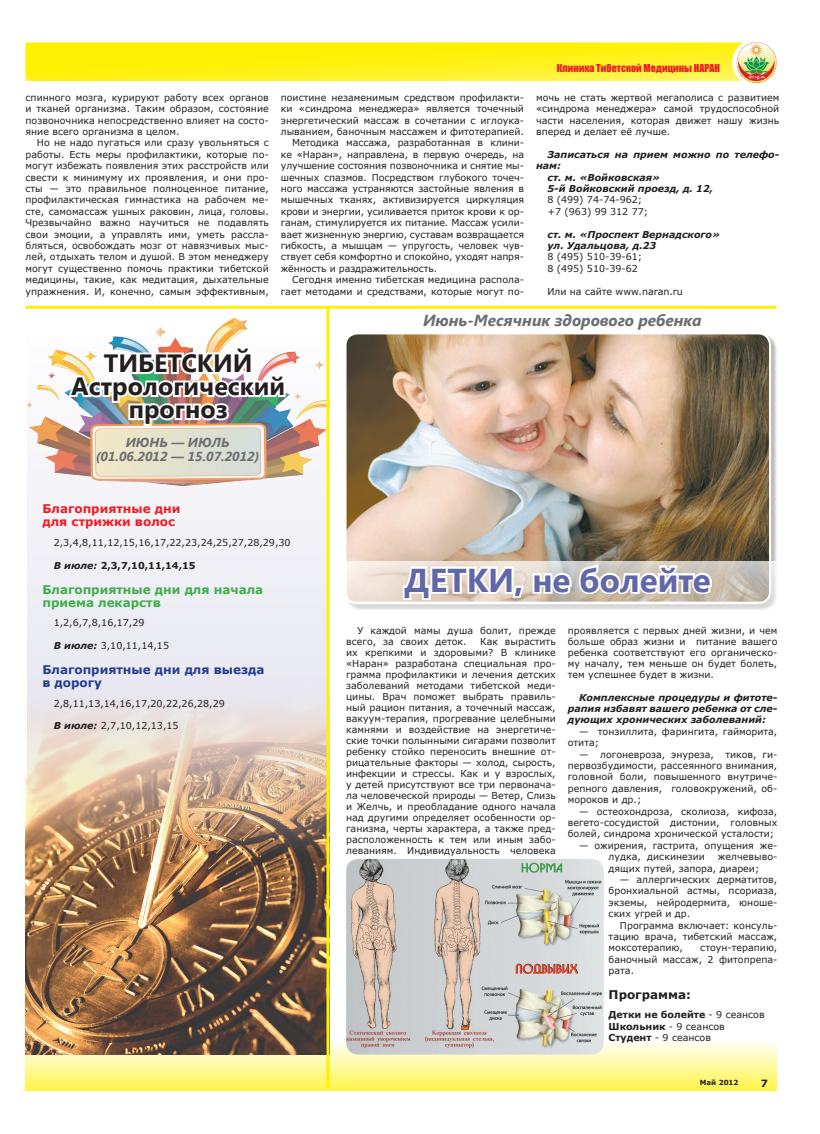
<style>
.page{position:relative;width:820px;height:1134px;background:#fff}
.page>*{position:absolute;margin:0;border:0;box-sizing:border-box;transform-origin:0 0}
.t1{font:700 33px "Segoe UI";color:#6168a7}
.t2{font:700 25px/23px "Segoe UI";color:#231f20;text-align:center}
.t3{font:italic 700 16px "Segoe UI";color:#6c6d70}
.t4{font:italic 700 13px/14px "Segoe UI";color:#6c6d70;text-align:center}
.t5{font:700 12px/13px "Verdana";color:#40ae49}
.t6{font:700 12px/13px "Verdana";color:#253f8e}
.t7{font:700 12px/13px "Verdana";color:#ee1d23}
.t8{font:700 12px "Verdana";color:#231f20}
.t9{font:10px "Impact";color:#ee1d23}
.t10{font:700 10px "Verdana";color:#231f20}
.t11{font:9.5px/11.4px "Verdana";color:#231f20;text-align:justify}
.t12{font:italic 700 9.5px/11.4px "Verdana";color:#231f20}
.t13{font:700 9.5px/11.4px "Verdana";color:#231f20}
.t14{font:700 7px "Verdana";color:#231f20}
.s1{font-style:italic}
.s2{font-weight:700;font-style:italic}
.s3{font-weight:400}
</style>
<div class="page">
<img style="left:154px;top:318px;width:94px;height:18px">
<div style="left:26px;top:1039px;width:751px;height:52px;background:linear-gradient(to bottom,#fff,#fff54c)"></div>
<svg style="left:26px;top:43px;width:710px;height:38px"></svg>
<svg style="left:732px;top:39px;width:46px;height:47px"></svg>
<img style="left:736px;top:43px;width:40px;height:39px">
<svg style="left:27px;top:336px;width:299px;height:341px;fill:#efeef6"></svg>
<img style="left:26px;top:677px;width:300px;height:377px">
<img style="left:66px;top:344px;width:221px;height:84px">
<hr style="left:26px;top:306px;width:750px;height:3px;background:#fff101">
<img style="left:346px;top:859px;width:257px;height:195px">
<img style="left:347px;top:335px;width:422px;height:226px">
<div style="left:344px;top:332px;width:426px;height:272px;border:2px solid #fff;border-radius:12px"></div>
<hr style="left:326px;top:309px;width:3px;height:779px;background:#fff101">
<svg style="left:344px;top:561px;width:432px;height:49px"></svg>
<svg style="left:401px;top:560px;width:312px;height:43px"></svg>
<p class="t11" style="left:26px;top:92px;width:245px">спинного мозга, курируют работу всех органов и тканей организма. Таким образом, состояние позвоночника непосредственно влияет на состо&shy;яние всего организма в целом.</p>
<p class="t11" style="left:26px;top:137px;width:245px;text-indent:11px">Но не надо пугаться или сразу увольняться с работы. Есть меры профилактики, которые по&shy;могут избежать появления этих расстройств или свести к минимуму их проявления, и они про&shy;сты — это правильное полноценное питание, профилактическая гимнастика на рабочем ме&shy;сте, самомассаж ушных раковин, лица, головы.<br>Чрезвычайно важно научиться не подавлять свои эмоции, а управлять ими, уметь рассла&shy;бляться, освобождать мозг от навязчивых мыс&shy;лей, отдыхать телом и душой. В этом менеджеру могут существенно помочь практики тибетской медицины, такие, как медитация, дыхательные упражнения. И, конечно, самым эффективным,</p>
<p class="t11" style="left:281px;top:92px;width:245px">поистине незаменимым средством профилакти-</p>
<p class="t11" style="left:281px;top:103px;width:245px">ки «синдрома менеджера» является точечный</p>
<p class="t11" style="left:281px;top:114px;width:245px">энергетический массаж в сочетании с иглоука-</p>
<p class="t11" style="left:281px;top:126px;width:245px">лыванием, баночным массажем и фитотерапией.</p>
<p class="t11" style="left:292px;top:137px;width:233px">Методика массажа, разработанная в клини-</p>
<p class="t11" style="left:281px;top:149px;width:245px">ке «Наран», направлена, в первую очередь, на</p>
<p class="t11" style="left:281px;top:160px;width:245px">улучшение состояния позвоночника и снятие мы-</p>
<p class="t11" style="left:281px;top:171px;width:245px">шечных спазмов. Посредством глубокого точеч-</p>
<p class="t11" style="left:281px;top:183px;width:245px">ного массажа устраняются застойные явления в</p>
<p class="t11" style="left:281px;top:194px;width:245px">мышечных тканях, активизируется циркуляция</p>
<p class="t11" style="left:281px;top:206px;width:245px">крови и энергии, усиливается приток крови к ор-</p>
<p class="t11" style="left:281px;top:217px;width:245px">ганам, стимулируется их питание. Массаж усили-</p>
<p class="t11" style="left:281px;top:228px;width:245px">вает жизненную энергию, суставам возвращается</p>
<p class="t11" style="left:281px;top:240px;width:245px">гибкость, а мышцам — упругость, человек чув-</p>
<p class="t11" style="left:281px;top:251px;width:245px">ствует себя комфортно и спокойно, уходят напря-</p>
<p class="t11" style="left:281px;top:263px;width:158px">жённость и раздражительность.</p>
<p class="t11" style="left:292px;top:274px;width:233px">Сегодня именно тибетская медицина распола-</p>
<p class="t11" style="left:281px;top:285px;width:245px">гает методами и средствами, которые могут по-</p>
<p class="t9" style="left:556px;top:61px;width:165px">Клиника Тибетской Медицины НАРАН</p>
<p class="t11" style="left:536px;top:92px;width:245px">мочь не стать жертвой мегаполиса с развитием «синдрома менеджера» самой трудоспособной части населения, которая движет нашу жизнь вперед и делает её лучше.</p>
<p class="t12" style="left:547px;top:148px;width:233px">Записаться на прием можно по телефо-</p>
<p class="t12" style="left:536px;top:160px;width:26px">нам:</p>
<p class="t12" style="left:547px;top:171px;width:114px">ст. м. «Войковская»</p>
<p class="t12" style="left:547px;top:183px;width:167px">5-й Войковский проезд, д. 12,</p>
<p class="t11" style="left:547px;top:194px;width:102px">8 (499) 74-74-962; +7 (963) 99 312 77;</p>
<p class="t12" style="left:547px;top:228px;width:174px">ст. м. «Проспект Вернадского» ул. Удальцова, д.23</p>
<p class="t11" style="left:547px;top:251px;width:96px">8 (495) 510-39-61;<br>8 (495) 510-39-62</p>
<p class="t11" style="left:547px;top:285px;width:137px">Или на сайте www.naran.ru</p>
<h3 class="t3" style="left:423px;top:309px;width:280px">Июнь-Месячник здорового ребенка</h3>
<h2 class="t2" style="left:71px;top:350px;width:215px">ТИБЕТСКИЙ<br>Астрологический прогноз</h2>
<h3 class="t4" style="left:96px;top:435px;width:165px">ИЮНЬ — ИЮЛЬ (01.06.2012 — 15.07.2012)</h3>
<p class="t7" style="left:42px;top:502px;width:140px">Благоприятные дни для стрижки волос</p>
<p class="t11" style="left:54px;top:537px;width:238px">2,3,4,8,11,12,15,16,17,22,23,24,25,27,28,29,30</p>
<p class="t13" style="left:54px;top:560px;width:143px"><span class="s1">В июле:</span> 2,3,7,10,11,14,15</p>
<p class="t5" style="left:42px;top:582px;width:222px">Благоприятные дни для начала приема лекарств</p>
<p class="t11" style="left:54px;top:617px;width:92px">1,2,6,7,8,16,17,29</p>
<p class="t11" style="left:54px;top:640px;width:117px"><span class="s2">В июле:</span> 3,10,11,14,15</p>
<p class="t6" style="left:42px;top:663px;width:223px">Благоприятные дни для выезда в дорогу</p>
<p class="t11" style="left:54px;top:697px;width:172px">2,8,11,13,14,16,17,20,22,26,28,29</p>
<p class="t11" style="left:54px;top:720px;width:126px"><span class="s2">В июле:</span> 2,7,10,12,13,15</p>
<h1 class="t1" style="left:404px;top:556px;width:308px">ДЕТКИ, не болейте</h1>
<p class="t11" style="left:346px;top:625px;width:211px;line-height:11px;text-indent:11px">У каждой мамы душа болит, прежде всего, за своих деток.</p>
<p class="t11" style="left:346px;top:636px;width:211px;line-height:11px;text-indent:134px">Как вырастить их крепкими и здоровыми? В клинике «Наран» разработана специальная про&shy;грамма профилактики и лечения детских заболеваний методами тибетской меди&shy;цины. Врач поможет выбрать правиль&shy;ный рацион питания, а точечный массаж, вакуум-терапия, прогревание целебными камнями и воздействие на энергетиче&shy;ские точки полынными сигарами позволит ребенку стойко переносить внешние от&shy;рицательные факторы — холод, сырость, инфекции и стрессы. Как и у взрослых, у детей присутствуют все три первонача&shy;ла человеческой природы — Ветер, Слизь и Желчь, и преобладание одного начала над другими определяет особенности ор&shy;ганизма, черты характера, а также пред&shy;расположенность к тем или иным забо&shy;леваниям. Индивидуальность человека</p>
<p class="t11" style="left:567px;top:625px;width:211px;line-height:11px">проявляется с первых дней жизни, и чем больше образ жизни и питание вашего ребенка соответствуют его органическо&shy;му началу, тем меньше он будет болеть, тем успешнее будет в жизни.</p>
<p class="t12" style="left:567px;top:691px;width:211px;text-align:justify;text-indent:11px">Комплексные процедуры и фитоте&shy;рапия избавят вашего ребенка от сле&shy;дующих хронических заболеваний:</p>
<p class="t11" style="left:567px;top:725px;width:211px;text-indent:11px">— тонзиллита, фарингита, гайморита, отита;</p>
<p class="t11" style="left:567px;top:748px;width:211px;text-indent:11px">— логоневроза, энуреза, тиков, ги&shy;первозбудимости, рассеянного внимания, головной боли, повышенного внутриче&shy;репного давления, головокружений, об&shy;мороков и др.;</p>
<p class="t11" style="left:567px;top:805px;width:211px;text-indent:11px">— остеохондроза, сколиоза, кифоза, вегето-сосудистой дистонии, головных болей, синдрома хронической усталости;</p>
<p class="t11" style="left:608px;top:839px;width:170px;text-indent:-29px">— ожирения, гастрита, опущения же&shy;лудка, дискинезии</p>
<p class="t11" style="left:608px;top:851px;width:170px;text-indent:109px">желчевыво&shy;дящих путей, запора, диареи;</p>
<p class="t11" style="left:608px;top:874px;width:170px;text-indent:11px">— аллергических дерматитов, бронхиальной астмы, псориаза, экземы, нейродермита, юноше&shy;ских угрей и др.</p>
<p class="t11" style="left:608px;top:919px;width:170px;text-indent:11px">Программа включает: консуль&shy;тацию врача, тибетский массаж, моксотерапию,</p>
<p class="t11" style="left:608px;top:942px;width:170px;text-indent:92px">стоун-терапию, баночный массаж, 2 фитопрепа&shy;рата.</p>
<p class="t8" style="left:608px;top:986px;width:84px">Программа:</p>
<p class="t13" style="left:608px;top:1009px;width:157px">Детки не болейте <span class="s3">- 9 сеансов<br></span>Школьник <span class="s3">- 9 сеансов<br></span>Студент <span class="s3">- 9 сеансов</span></p>
<p class="t14" style="left:699px;top:1078px;width:40px">Май 2012</p>
<p class="t10" style="left:760px;top:1076px;width:9px">7</p>
</div>
